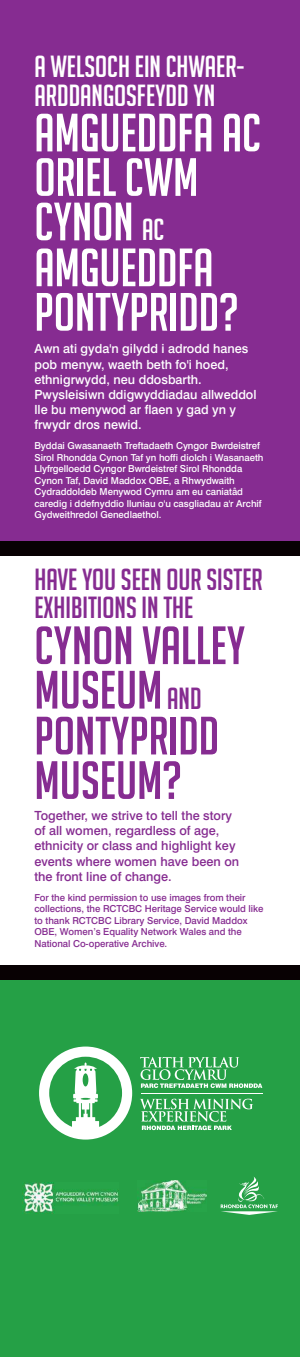
<style>
.page{position:relative;width:300px;height:1357px;background:#fff}
.page>*{position:absolute;margin:0;border:0;box-sizing:border-box;transform-origin:0 0}
.t1{font:52.5px/44.8px "Big Noodle Titling";color:#fff}
.t2{font:52.5px/44.9px "Big Noodle Titling";color:#862c91}
.t3{font:29.8px/28.7px "Big Noodle Titling";color:#862c91}
.t4{font:29.8px/28.7px "Big Noodle Titling";color:#fff}
.t5{font:500 12.6px/15.2px "Swiss 721 BT";color:#fff}
.t6{font:500 12.6px/15.2px "Swiss 721 BT";color:#862c91}
.t7{font:500 9.6px/11.5px "Swiss 721 BT";letter-spacing:-.005em;color:#fff}
.t8{font:500 9.6px/11.5px "Swiss 721 BT";letter-spacing:-.005em;color:#862c91}
.s1{font-size:29.8px}
</style>
<div class="page">
<div style="left:0;top:967px;width:299px;height:389px;background:#25a046"></div>
<div style="left:0;top:0;width:299px;height:554px;background:#862c91"></div>
<svg style="left:220px;top:1176px;width:57px;height:38px"></svg>
<img style="left:137px;top:1180px;width:69px;height:31px">
<img style="left:23px;top:1182px;width:95px;height:30px">
<svg style="left:140px;top:1057px;width:122px;height:30px"></svg>
<svg style="left:140px;top:1098px;width:113px;height:32px"></svg>
<hr style="left:140px;top:1092px;width:122px;height:1px;background:#fff">
<svg style="left:39px;top:1046px;width:93px;height:93px"></svg>
<div style="left:0;top:541px;width:299px;height:15px;background:#080103"></div>
<div style="left:0;top:964px;width:299px;height:15px;background:#080103"></div>
<h2 class="t4" style="left:34px;top:52px;width:211px">A WELSOCH EIN CHWAER-<br>ARDDANGOSFEYDD YN</h2>
<h1 class="t1" style="left:34px;top:111px;width:228px">AMGUEDDFA AC<br>ORIEL CWM<br>CYNON <span class="s1">AC<br></span>AMGUEDDFA<br>PONTYPRIDD?</h1>
<h3 class="t5" style="left:34px;top:342px;width:223px">Awn ati gyda'n gilydd i adrodd hanes pob menyw, waeth beth fo'i hoed, ethnigrwydd, neu ddosbarth.<br>Pwysleisiwn ddigwyddiadau allweddol lle bu menywod ar flaen y gad yn y frwydr dros newid.</h3>
<p class="t7" style="left:34px;top:441px;width:230px">Byddai Gwasanaeth Treftadaeth Cyngor Bwrdeistref Sirol Rhondda Cynon Taf yn hoffi diolch i Wasanaeth Llyfrgelloedd Cyngor Bwrdeistref Sirol Rhondda Cynon Taf, David Maddox OBE, a Rhwydwaith Cydraddoldeb Menywod Cymru am eu caniatâd caredig i ddefnyddio lluniau o'u casgliadau a'r Archif Gydweithredol Genedlaethol.</p>
<h2 class="t3" style="left:34px;top:565px;width:229px">HAVE YOU SEEN OUR SISTER<br>EXHIBITIONS IN THE</h2>
<h1 class="t2" style="left:34px;top:623px;width:212px">CYNON VALLEY<br>MUSEUM <span class="s1">AND<br></span>PONTYPRIDD<br>MUSEUM?</h1>
<h3 class="t6" style="left:34px;top:809px;width:206px">Together, we strive to tell the story of all women, regardless of age, ethnicity or class and highlight key events where women have been on the front line of change.</h3>
<p class="t8" style="left:34px;top:892px;width:230px">For the kind permission to use images from their collections, the RCTCBC Heritage Service would like to thank RCTCBC Library Service, David Maddox OBE, Women’s Equality Network Wales and the National Co-operative Archive.</p>
</div>
